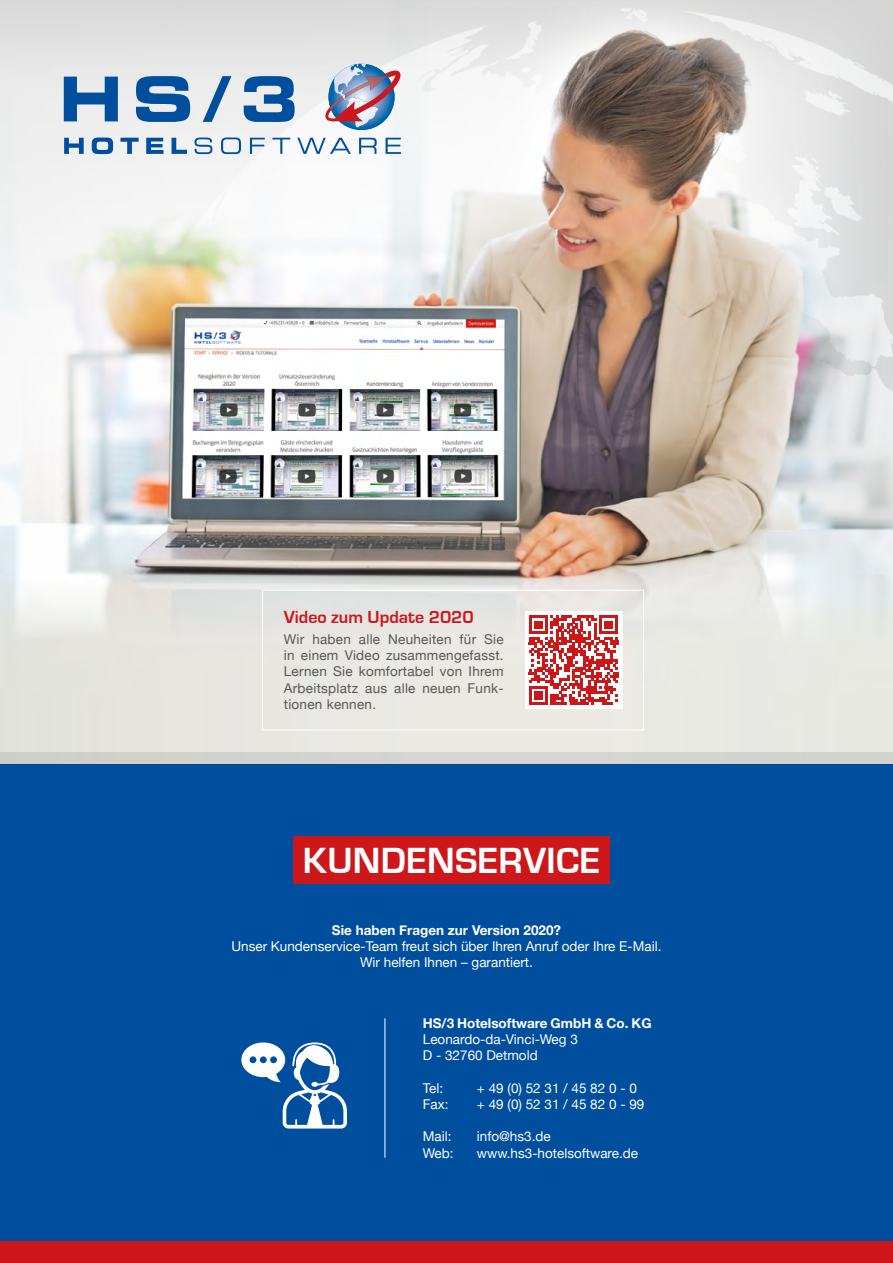
<style>
.page{position:relative;width:893px;height:1263px;background:#fff}
.page>*{position:absolute;margin:0;border:0;box-sizing:border-box;transform-origin:0 0}
.t1{font:700 37.5px "Eurostile";letter-spacing:.01em;color:#fff}
.t2{font:700 18px "Eurostile";color:#cd171a}
.t3{font:13.5px/16.2px "Helvetica Neue";color:#fff}
.t4{font:13.5px/16.2px "Helvetica Neue";letter-spacing:.02em;color:#575756;text-align:justify}
.t5{font:700 13.5px "Helvetica Neue";color:#fff}
</style>
<div class="page">
<img style="left:0;top:0;width:892px;height:752px">
<hr style="left:892px;top:0;width:1px;height:842px;background:#e9e9e9">
<div style="left:0;top:764px;width:893px;height:478px;background:#004f9f"></div>
<div style="left:0;top:1242px;width:893px;height:21px;background:#cd171a"></div>
<svg style="left:325px;top:64px;width:79px;height:66px"></svg>
<svg style="left:64px;top:138px;width:337px;height:16px"></svg>
<svg style="left:64px;top:76px;width:231px;height:46px;background:#789fc6"></svg>
<svg style="left:241px;top:1042px;width:106px;height:86px"></svg>
<hr style="left:385px;top:1018px;width:1px;height:140px;background:#fff">
<div style="left:293px;top:836px;width:317px;height:48px;background:#cd171a"></div>
<div style="left:262px;top:590px;width:382px;height:140px;border:1px solid #fff"></div>
<div style="left:525px;top:611px;width:97px;height:98px;background:#fff"></div>
<svg style="left:529px;top:615px;width:89px;height:90px"></svg>
<hr style="left:578px;top:615px;width:16px;height:3px;background:#cc1719">
<hr style="left:599px;top:615px;width:19px;height:3px;background:#cc1719">
<div style="left:0;top:752px;width:893px;height:12px;background:#d3d4ce"></div>
<h2 class="t2" style="left:284px;top:608px;width:192px">Video zum Update 2020</h2>
<p class="t4" style="left:284px;top:632px;width:221px">Wir haben alle Neuheiten für Sie in einem Video zusammengefasst.<br>Lernen Sie komfortabel von Ihrem Arbeitsplatz aus alle neuen Funk&shy;tionen kennen.</p>
<h1 class="t1" style="left:303px;top:841px;width:299px">KUNDENSERVICE</h1>
<p class="t5" style="left:332px;top:919px;width:231px">Sie haben Fragen zur Version 2020?</p>
<p class="t3" style="left:231px;top:939px;width:432px;text-align:center">Unser Kundenservice-Team freut sich über Ihren Anruf oder Ihre E-Mail.<br>Wir helfen Ihnen – garantiert.</p>
<p class="t5" style="left:423px;top:1013px;width:230px">HS/3 Hotelsoftware GmbH &amp; Co. KG</p>
<p class="t3" style="left:423px;top:1032px;width:157px">Leonardo-da-Vinci-Weg 3<br>D - 32760 Detmold</p>
<p class="t3" style="left:423px;top:1081px;width:22px">Tel:</p>
<p class="t3" style="left:477px;top:1081px;width:161px">+ 49 (0) 52 31 / 45 82 0 - 0</p>
<p class="t3" style="left:423px;top:1097px;width:27px">Fax:</p>
<p class="t3" style="left:477px;top:1097px;width:169px">+ 49 (0) 52 31 / 45 82 0 - 99</p>
<p class="t3" style="left:423px;top:1129px;width:30px">Mail:</p>
<p class="t3" style="left:477px;top:1129px;width:75px">info@hs3.de</p>
<p class="t3" style="left:423px;top:1145px;width:32px">Web:</p>
<p class="t3" style="left:477px;top:1145px;width:163px">www.hs3-hotelsoftware.de</p>
</div>
